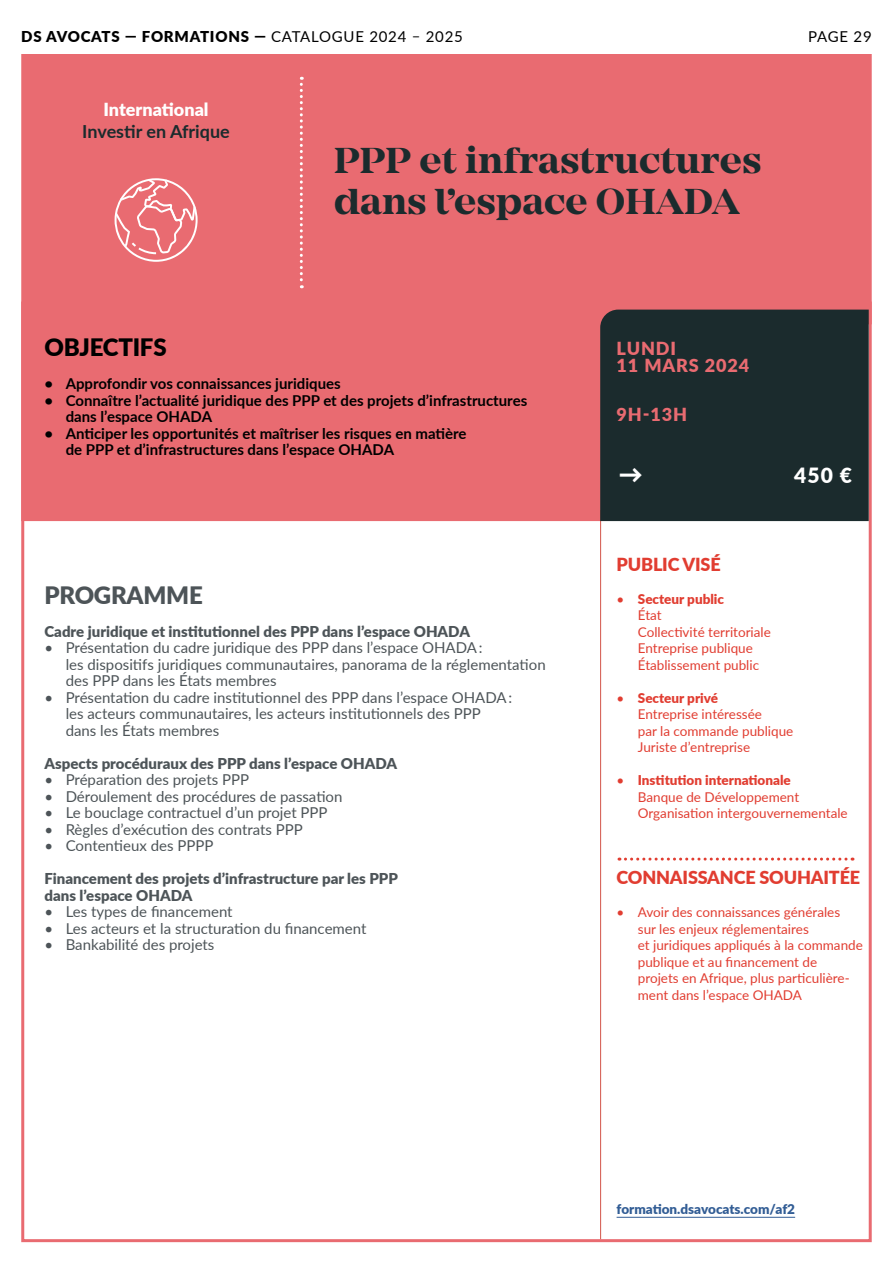
<style>
.page{position:relative;width:893px;height:1263px;background:#fff}
.page>*{position:absolute;margin:0;border:0;box-sizing:border-box;transform-origin:0 0}
.t1{font:700 37.5px/40.5px "Mirador";color:#1b2b2d}
.t2{font:900 24px "Lato";letter-spacing:-.01em;color:#000}
.t3{font:900 24px "Lato";letter-spacing:-.01em;color:#4d5458}
.t4{font:900 24px "Lato";color:#fff}
.t5{font:900 21px "Lato";color:#fff}
.t6{font:900 18px "Lato";letter-spacing:-.01em;color:#e13d31}
.t7{font:900 18px/16.5px "Lato";letter-spacing:.05em;color:#e96b71}
.t8{font:700 18px "Lato";color:#1b2b2d}
.t9{font:900 18px "Lato";color:#fff}
.t10{font:15px/16.5px "Lato";color:#4d5458}
.t11{font:700 15px/16.5px "Lato";color:#000}
.t12{font:900 15px/16.5px "Lato";color:#4d5458}
.t13{font:900 15px "Lato";letter-spacing:.05em;color:#000}
.t14{font:15px "Lato";letter-spacing:.04em;color:#000}
.t15{font:13.5px/16.5px "Lato";color:#e13d31}
.t16{font:900 13.5px "Lato";color:#325d95}
.s1{font-weight:400}
.s2{font-weight:900}
</style>
<div class="page">
<div style="left:21px;top:54px;width:851px;height:467px;background:#e96b71"></div>
<hr style="left:600px;top:510px;width:1px;height:729px;background:#d25449">
<svg style="left:619px;top:857px;width:227px;height:3px"></svg>
<div style="left:600px;top:310px;width:269px;height:211px;background:#1b2b2d"></div>
<svg style="left:300px;top:77px;width:3px;height:211px"></svg>
<svg style="left:115px;top:178px;width:83px;height:84px;background:#ec8489"></svg>
<hr style="left:617px;top:1217px;width:178px;height:1px;background:#325d95">
<p class="t13" style="left:21px;top:26px;width:443px">DS AVOCATS — FORMATIONS — <span class="s1">CATALOGUE 2024 – 2025</span></p>
<p class="t9" style="left:103px;top:96px;width:107px">International</p>
<p class="t8" style="left:82px;top:118px;width:149px">Investir en Afrique</p>
<h1 class="t1" style="left:334px;top:141px;width:429px">PPP et infrastructures dans l’espace OHADA</h1>
<h2 class="t2" style="left:44px;top:329px;width:124px">OBJECTIFS</h2>
<p class="t11" style="left:44px;top:375px;width:298px">• Approfondir vos connaissances juridiques</p>
<p class="t11" style="left:66px;top:391px;width:463px;text-indent:-21px">• Connaître l’actualité juridique des PPP et des projets d’infrastructures dans l’espace OHADA</p>
<p class="t11" style="left:66px;top:424px;width:402px;text-indent:-21px">• Anticiper les opportunités et maîtriser les risques en matière de PPP et d’infrastructures dans l’espace OHADA</p>
<p class="t7" style="left:617px;top:340px;width:134px">LUNDI<br>11 MARS 2024</p>
<p class="t7" style="left:617px;top:406px;width:72px">9H-13H</p>
<p class="t14" style="left:808px;top:26px;width:65px">PAGE 29</p>
<h2 class="t3" style="left:44px;top:577px;width:160px">PROGRAMME</h2>
<p class="t12" style="left:44px;top:622px;width:427px">Cadre juridique et institutionnel des PPP dans l’espace OHADA</p>
<p class="t10" style="left:66px;top:639px;width:482px;text-indent:-21px">• Présentation du cadre juridique des PPP dans l’espace OHADA :<br>les dispositifs juridiques communautaires, panorama de la réglementation des PPP dans les États membres</p>
<p class="t10" style="left:66px;top:688px;width:448px;text-indent:-21px">• Présentation du cadre institutionnel des PPP dans l’espace OHADA : les acteurs communautaires, les acteurs institutionnels des PPP dans les États membres</p>
<p class="t12" style="left:44px;top:754px;width:354px">Aspects procéduraux des PPP dans l’espace OHADA</p>
<p class="t10" style="left:44px;top:771px;width:206px">• Préparation des projets PPP</p>
<p class="t10" style="left:44px;top:787px;width:300px">• Déroulement des procédures de passation</p>
<p class="t10" style="left:44px;top:804px;width:285px">• Le bouclage contractuel d’un projet PPP</p>
<p class="t10" style="left:44px;top:820px;width:260px">• Règles d’exécution des contrats PPP</p>
<p class="t10" style="left:44px;top:837px;width:170px">• Contentieux des PPPP</p>
<p class="t12" style="left:44px;top:870px;width:355px">Financement des projets d’infrastructure par les PPP dans l’espace OHADA</p>
<p class="t10" style="left:44px;top:903px;width:190px">• Les types de financement</p>
<p class="t10" style="left:44px;top:919px;width:324px">• Les acteurs et la structuration du financement</p>
<p class="t10" style="left:44px;top:936px;width:172px">• Bankabilité des projets</p>
<h2 class="t4" style="left:619px;top:456px;width:25px">→</h2>
<h3 class="t5" style="left:794px;top:460px;width:59px">450 €</h3>
<p class="t6" style="left:617px;top:550px;width:106px">PUBLIC VISÉ</p>
<p class="t15" style="left:638px;top:590px;width:135px;text-indent:-21px">• <span class="s2">Secteur public<br></span>État<br>Collectivité territoriale<br>Entreprise publique<br>Établissement public</p>
<p class="t15" style="left:638px;top:689px;width:157px;text-indent:-21px">• <span class="s2">Secteur privé<br></span>Entreprise intéressée<br>par la commande publique<br>Juriste d’entreprise</p>
<p class="t15" style="left:638px;top:771px;width:211px;text-indent:-21px">• <span class="s2">Institution internationale<br></span>Banque de Développement<br>Organisation intergouvernementale</p>
<p class="t6" style="left:617px;top:864px;width:245px">CONNAISSANCE SOUHAITÉE</p>
<p class="t15" style="left:638px;top:903px;width:227px;text-indent:-21px">• Avoir des connaissances générales<br>sur les enjeux réglementaires<br>et juridiques appliqués à la commande publique et au financement de<br>projets en Afrique, plus particulière&shy;ment dans l’espace OHADA</p>
<p class="t16" style="left:617px;top:1199px;width:180px">formation.dsavocats.com/af2</p>
</div>
